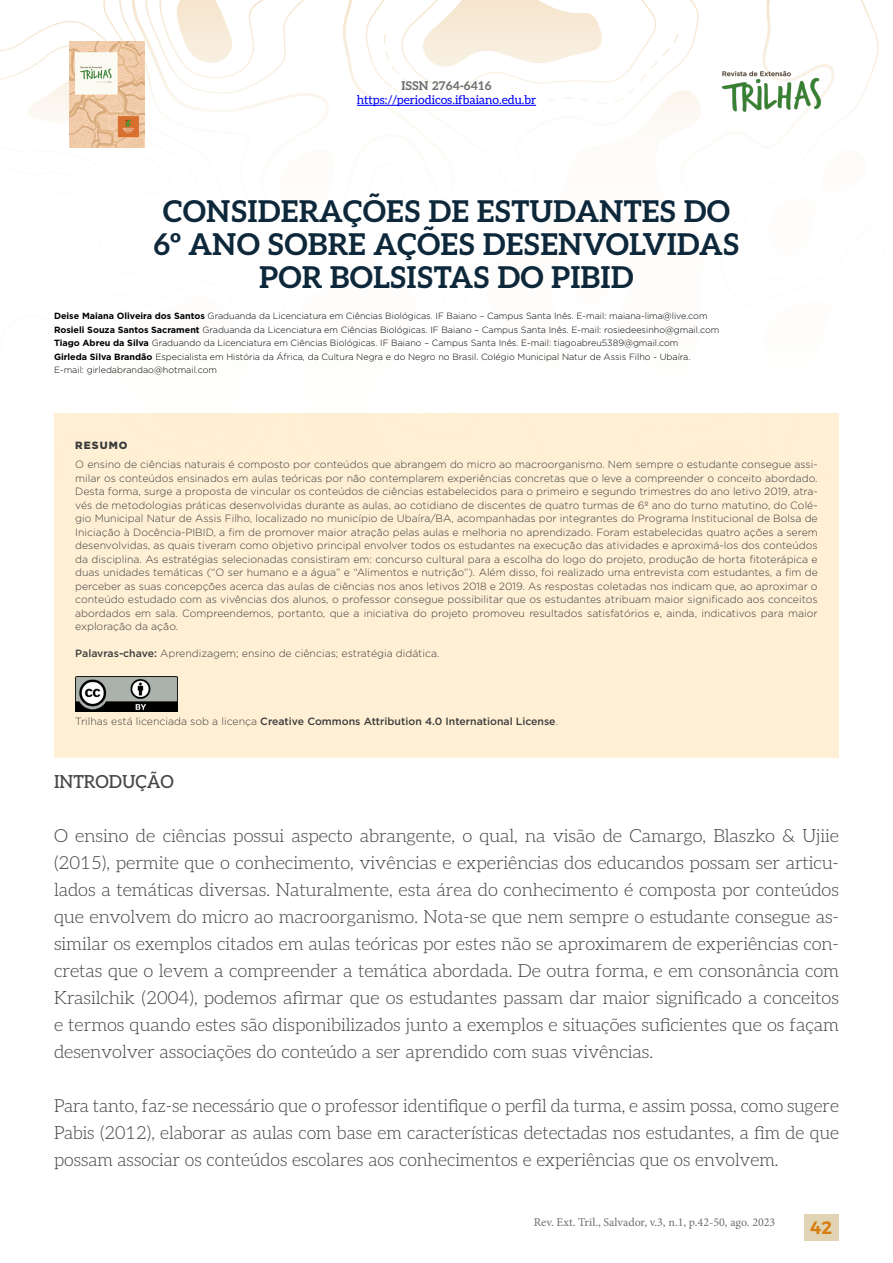
<style>
.page{position:relative;width:893px;height:1263px;background:#fff}
.page>*{position:absolute;margin:0;border:0;box-sizing:border-box;transform-origin:0 0}
.t1{font:700 30px/33px "Aleo";color:#0e283b;text-align:center}
.t2{font:300 18px/27px "Aleo";color:#484747;text-align:justify}
.t3{font:500 18px "Aleo";color:#484747}
.t4{font:18px "Trueno S Bd";color:#d67d0f}
.t5{font:12px "Minion Pro";color:#706f6f}
.t6{font:12px "Aleo";color:#00f}
.t7{font:700 12px "Aleo";color:#706f6f}
.t8{font:300 10.5px/13.5px "Gotham";color:#3c3c3b;text-align:justify}
.t9{font:500 10.5px "Gotham";color:#3c3c3b}
.t10{font:900 10.5px "Gotham";letter-spacing:.1em;color:#3c3c3b}
.t11{font:300 9px/13.5px "Gotham";color:#000}
.s1{font-weight:700}
.s2{font-weight:500}
.s3{font-weight:300}
</style>
<div class="page">
<svg style="left:0;top:0;width:879px;height:414px"></svg>
<hr style="left:357px;top:105px;width:179px;height:1px;background:#00f">
<div style="left:804px;top:1214px;width:35px;height:27px;background:#e1d4b4"></div>
<div style="left:54px;top:414px;width:785px;height:344px;background:#fff0d5"></div>
<img style="left:76px;top:676px;width:101px;height:36px">
<p class="t7" style="left:401px;top:76px;width:92px">ISSN 2764-6416</p>
<p class="t6" style="left:357px;top:90px;width:181px">https://periodicos.ifbaiano.edu.br</p>
<h1 class="t1" style="left:153px;top:193px;width:588px">CONSIDERAÇÕES DE ESTUDANTES DO<br>6º ANO SOBRE AÇÕES DESENVOLVIDAS<br>POR BOLSISTAS DO PIBID</h1>
<p class="t11" style="left:54px;top:309px;width:667px"><span class="s1">Deise Maiana Oliveira dos Santos</span> Graduanda da Licenciatura em Ciências Biológicas. IF Baiano – Campus Santa Inês. E-mail: maiana-lima@live.com <span class="s1">Rosieli Souza Santos Sacrament</span> Graduanda da Licenciatura em Ciências Biológicas. IF Baiano – Campus Santa Inês. E-mail: rosiedeesinho@gmail.com <span class="s1">Tiago Abreu da Silva</span> Graduando da Licenciatura em Ciências Biológicas. IF Baiano – Campus Santa Inês. E-mail: tiagoabreu5389@gmail.com<br><span class="s1">Girleda Silva Brandão</span> Especialista em História da África, da Cultura Negra e do Negro no Brasil. Colégio Municipal Natur de Assis Filho - Ubaíra.<br>E-mail: girledabrandao@hotmail.com</p>
<p class="t10" style="left:75px;top:438px;width:54px">RESUMO</p>
<p class="t8" style="left:75px;top:457px;width:744px">O ensino de ciências naturais é composto por conteúdos que abrangem do micro ao macroorganismo. Nem sempre o estudante consegue assi&shy;milar os conteúdos ensinados em aulas teóricas por não contemplarem experiências concretas que o leve a compreender o conceito abordado.<br>Desta forma, surge a proposta de vincular os conteúdos de ciências estabelecidos para o primeiro e segundo trimestres do ano letivo 2019, atra&shy;vés de metodologias práticas desenvolvidas durante as aulas, ao cotidiano de discentes de quatro turmas de 6º ano do turno matutino, do Colé&shy;gio Municipal Natur de Assis Filho, localizado no município de Ubaíra/BA, acompanhadas por integrantes do Programa Institucional de Bolsa de Iniciação à Docência-PIBID, a fim de promover maior atração pelas aulas e melhoria no aprendizado. Foram estabelecidas quatro ações a serem desenvolvidas, as quais tiveram como objetivo principal envolver todos os estudantes na execução das atividades e aproximá-los dos conteúdos da disciplina. As estratégias selecionadas consistiram em: concurso cultural para a escolha do logo do projeto, produção de horta fitoterápica e duas unidades temáticas (“O ser humano e a água” e “Alimentos e nutrição”). Além disso, foi realizado uma entrevista com estudantes, a fim de perceber as suas concepções acerca das aulas de ciências nos anos letivos 2018 e 2019. As respostas coletadas nos indicam que, ao aproximar o conteúdo estudado com as vivências dos alunos, o professor consegue possibilitar que os estudantes atribuam maior significado aos conceitos abordados em sala. Compreendemos, portanto, que a iniciativa do projeto promoveu resultados satisfatórios e, ainda, indicativos para maior exploração da ação.</p>
<p class="t8" style="left:75px;top:646px;width:366px"><span class="s2">Palavras-chave:</span> Aprendizagem; ensino de ciências; estratégia didática.</p>
<p class="t9" style="left:75px;top:714px;width:484px"><span class="s3">Trilhas está licenciada sob a licença</span> Creative Commons Attribution 4.0 International License<span class="s3">.</span></p>
<h2 class="t3" style="left:54px;top:767px;width:121px">INTRODUÇÃO</h2>
<p class="t2" style="left:54px;top:821px;width:787px">O ensino de ciências possui aspecto abrangente, o qual, na visão de Camargo, Blaszko &amp; Ujiie (2015), permite que o conhecimento, vivências e experiências dos educandos possam ser articu&shy;lados a temáticas diversas. Naturalmente, esta área do conhecimento é composta por conteúdos que envolvem do micro ao macroorganismo. Nota-se que nem sempre o estudante consegue as&shy;similar os exemplos citados em aulas teóricas por estes não se aproximarem de experiências con&shy;cretas que o levem a compreender a temática abordada. De outra forma, e em consonância com Krasilchik (2004), podemos afirmar que os estudantes passam dar maior significado a conceitos e termos quando estes são disponibilizados junto a exemplos e situações suficientes que os façam desenvolver associações do conteúdo a ser aprendido com suas vivências.</p>
<p class="t2" style="left:54px;top:1091px;width:786px">Para tanto, faz-se necessário que o professor identifique o perfil da turma, e assim possa, como sugere Pabis (2012), elaborar as aulas com base em características detectadas nos estudantes, a fim de que possam associar os conteúdos escolares aos conhecimentos e experiências que os envolvem.</p>
<p class="t5" style="left:534px;top:1214px;width:243px">Rev. Ext. Tril., Salvador, v.3, n.1, p.42-50, ago. 2023</p>
<h2 class="t4" style="left:810px;top:1217px;width:23px">42</h2>
</div>
